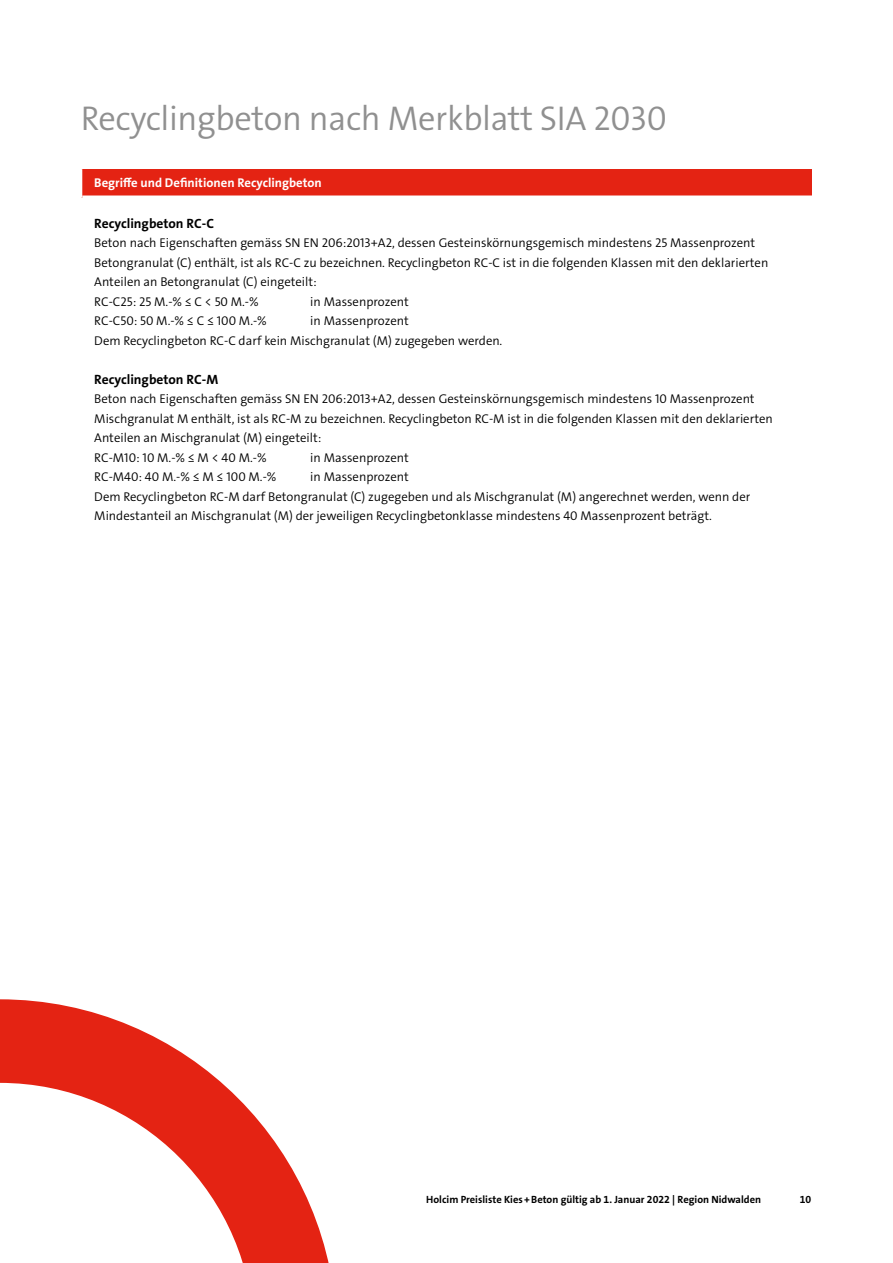
<style>
.page{position:relative;width:893px;height:1263px;background:#fff}
.page>*{position:absolute;margin:0;border:0;box-sizing:border-box;transform-origin:0 0}
.t1{font:34.5px "The Sans LP4 Se Lig";letter-spacing:-.01em;color:#909090}
.t2{font:13.5px "The Sans LP7 Bld";color:#000}
.t3{font:12.75px/19.5px "The Sans LP4 Se Lig";color:#000}
.t4{font:12.75px "The Sans LP7 Bld";color:#fff}
.t5{font:10.5px "The Sans LP7 Bld";color:#000}
</style>
<div class="page">
<svg style="left:0;top:999px;width:329px;height:264px"></svg>
<div style="left:82px;top:169px;width:730px;height:29px;background:#e42313"></div>
<div style="left:82px;top:195px;width:730px;height:5px;background:#fff"></div>
<h1 class="t1" style="left:81px;top:96px;width:588px">Recyclingbeton nach Merkblatt SIA 2030</h1>
<p class="t4" style="left:94px;top:175px;width:229px">Begriffe und Definitionen Recyclingbeton</p>
<p class="t2" style="left:94px;top:214px;width:121px">Recyclingbeton RC-C</p>
<p class="t3" style="left:94px;top:233px;width:676px">Beton nach Eigenschaften gemäss SN EN 206:2013+A2, dessen Gesteinskörnungsgemisch mindestens 25 Massenprozent Betongranulat (C) enthält, ist als RC-C zu bezeichnen. Recyclingbeton RC-C ist in die folgenden Klassen mit den deklarierten Anteilen an Betongranulat (C) eingeteilt:<br>RC-C25: 25 M.-% ≤ C &lt; 50 M.-%</p>
<p class="t3" style="left:310px;top:292px;width:100px">in Massenprozent</p>
<p class="t3" style="left:94px;top:311px;width:410px;text-indent:216px">in Massenprozent<br>Dem Recyclingbeton RC-C darf kein Mischgranulat (M) zugegeben werden.</p>
<p class="t2" style="left:94px;top:370px;width:125px">Recyclingbeton RC-M</p>
<p class="t3" style="left:94px;top:389px;width:680px">Beton nach Eigenschaften gemäss SN EN 206:2013+A2, dessen Gesteinskörnungsgemisch mindestens 10 Massenprozent Mischgranulat M enthält, ist als RC-M zu bezeichnen. Recyclingbeton RC-M ist in die folgenden Klassen mit den deklarierten Anteilen an Mischgranulat (M) eingeteilt:<br>RC-M10: 10 M.-% ≤ M &lt; 40 M.-%</p>
<p class="t3" style="left:94px;top:311px;width:174px">RC-C50: 50 M.-% ≤ C ≤ 100 M.-%</p>
<p class="t3" style="left:310px;top:448px;width:100px">in Massenprozent</p>
<p class="t3" style="left:94px;top:467px;width:658px;text-indent:216px">in Massenprozent<br>Dem Recyclingbeton RC-M darf Betongranulat (C) zugegeben und als Mischgranulat (M) angerechnet werden, wenn der<br>Mindestanteil an Mischgranulat (M) der jeweiligen Recyclingbetonklasse mindestens 40 Massenprozent beträgt.</p>
<p class="t3" style="left:94px;top:467px;width:184px">RC-M40: 40 M.-% ≤ M ≤ 100 M.-%</p>
<p class="t5" style="left:426px;top:1192px;width:336px">Holcim Preisliste Kies+Beton gültig ab 1. Januar 2022 | Region Nidwalden</p>
<p class="t5" style="left:800px;top:1192px;width:13px">10</p>
</div>
